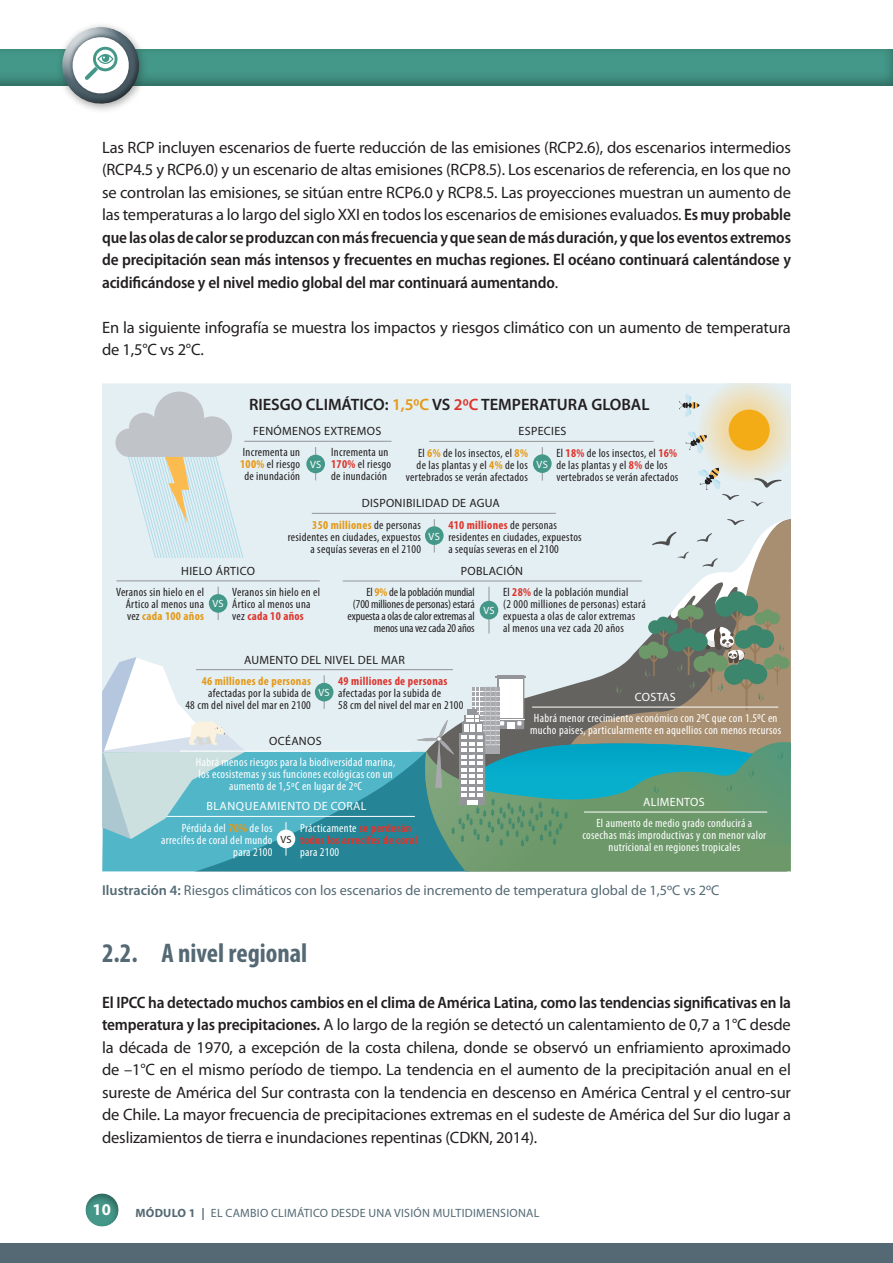
<style>
.page{position:relative;width:893px;height:1263px;background:#fff}
.page>*{position:absolute;margin:0;border:0;box-sizing:border-box;transform-origin:0 0}
.t1{font:700 condensed 27px "Myriad Pro";color:#546974}
.t2{font:16.5px/22.5px "Myriad Pro";letter-spacing:-.01em;color:#231f20;text-align:justify}
.t3{font:600 16.5px "Myriad Pro";color:#231f20}
.t4{font:700 16.5px "Myriad Pro";color:#fff}
.t5{font:14.25px "Myriad Pro";color:#546974}
.t6{font:condensed 12px/12px "Myriad Pro";letter-spacing:.025em;color:#231f20}
.t7{font:condensed 12px/12px "Myriad Pro";letter-spacing:.025em;color:#fff;text-align:center}
.t8{font:condensed 12px/12px "Myriad Pro";letter-spacing:-.01em;color:#231f20;text-align:right}
.t9{font:12px "Myriad Pro";letter-spacing:.025em;color:#231f20}
.t10{font:700 condensed 12px/12px "Myriad Pro";letter-spacing:.025em;color:#dd352d}
.t11{font:12px "Myriad Pro";letter-spacing:.02em;color:#546974}
.t12{font:700 condensed 12px "Myriad Pro";letter-spacing:.025em;color:#e59816}
.t13{font:12px "Myriad Pro";letter-spacing:.045em;color:#fff}
.t14{font:12px "Myriad Pro";letter-spacing:.025em;color:#fff}
.t15{font:10.5px "Myriad Pro";letter-spacing:.025em;color:#fff}
.t16{font:10.5px "Myriad Pro";color:#231f20}
.s1{font-weight:600;font-stretch:semi-condensed}
.s2{color:#e59816}
.s3{color:#dd352d}
.s4{font-weight:700;color:#e59816}
.s5{font-weight:700;color:#dd352d}
.s6{font-weight:400;color:#fff}
.s7{font-weight:600}
.s8{font-weight:700}
</style>
<div class="page">
<div style="left:0;top:49px;width:893px;height:39px;background:#231f20;opacity:.4"></div>
<svg style="left:46px;top:25px;width:110px;height:86px"></svg>
<div style="left:0;top:1243px;width:893px;height:20px;background:#546974"></div>
<div style="left:83px;top:1192px;width:36px;height:36px;background:#231f20;opacity:.4"></div>
<div style="left:102px;top:383px;width:689px;height:274px;background:#e4eff3"></div>
<div style="left:137px;top:519px;width:280px;height:233px;background:#e4eff3"></div>
<hr style="left:244px;top:441px;width:148px;height:1px;background:#939598">
<hr style="left:315px;top:447px;width:1px;height:33px;background:#939598">
<div style="left:306px;top:455px;width:19px;height:18px;background:#449889;border-radius:50%"></div>
<hr style="left:429px;top:441px;width:225px;height:1px;background:#939598">
<hr style="left:542px;top:447px;width:1px;height:34px;background:#939598">
<div style="left:533px;top:454px;width:19px;height:19px;background:#449889;border-radius:50%"></div>
<hr style="left:312px;top:513px;width:244px;height:1px;background:#939598">
<hr style="left:117px;top:580px;width:203px;height:1px;background:#939598">
<hr style="left:218px;top:587px;width:1px;height:33px;background:#939598">
<div style="left:209px;top:594px;width:18px;height:19px;background:#449889;border-radius:50%"></div>
<hr style="left:343px;top:581px;width:299px;height:1px;background:#939598">
<hr style="left:196px;top:669px;width:257px;height:1px;background:#939598">
<hr style="left:324px;top:675px;width:1px;height:34px;background:#939598">
<div style="left:315px;top:683px;width:18px;height:18px;background:#449889;border-radius:50%"></div>
<svg style="left:102px;top:752px;width:317px;height:119px;background:#3fa1b3"></svg>
<div style="left:603px;top:847px;width:188px;height:24px;background:#6d996a"></div>
<svg style="left:419px;top:847px;width:184px;height:24px;background:#609574"></svg>
<hr style="left:158px;top:816px;width:257px;height:1px;background:#fff">
<hr style="left:286px;top:822px;width:1px;height:34px;background:#fff">
<div style="left:277px;top:829px;width:18px;height:19px;background:#fff;border-radius:50%"></div>
<svg style="left:115px;top:392px;width:136px;height:165px;background:#d4e0e2"></svg>
<svg style="left:102px;top:657px;width:144px;height:182px"></svg>
<hr style="left:180px;top:751px;width:231px;height:1px;background:#fff">
<svg style="left:417px;top:518px;width:374px;height:329px;background:#9bb7ae"></svg>
<svg style="left:679px;top:383px;width:112px;height:123px;background:#e3dec6"></svg>
<p class="t2" style="left:102px;top:135px;width:690px">Las RCP incluyen escenarios de fuerte reducción de las emisiones (RCP2.6), dos escenarios intermedios (RCP4.5 y RCP6.0) y un escenario de altas emisiones (RCP8.5). Los escenarios de referencia, en los que no se controlan las emisiones, se sitúan entre RCP6.0 y RCP8.5. Las proyecciones muestran un aumento de las temperaturas a lo largo del siglo XXI en todos los escenarios de emisiones evaluados. <span class="s1">Es muy probable que las olas de calor se produzcan con más frecuencia y que sean de más duración, y que los eventos extremos de precipitación sean más intensos y frecuentes en muchas regiones. El océano continuará calentándose y acidificándose y el nivel medio global del mar continuará aumentando</span>.</p>
<p class="t2" style="left:102px;top:316px;width:690px">En la siguiente infografía se muestra los impactos y riesgos climático con un aumento de temperatura de 1,5°C vs 2°C.</p>
<p class="t3" style="left:249px;top:394px;width:402px">RIESGO CLIMÁTICO: <span class="s2">1,50C</span> VS <span class="s3">20C</span> TEMPERATURA GLOBAL</p>
<p class="t9" style="left:253px;top:424px;width:130px">FENÓMENOS EXTREMOS</p>
<p class="t15" style="left:310px;top:458px;width:13px">VS</p>
<p class="t9" style="left:519px;top:424px;width:49px">ESPECIES</p>
<p class="t15" style="left:537px;top:458px;width:13px">VS</p>
<p class="t6" style="left:406px;top:446px;width:124px;text-align:right">El <span class="s4">6%</span> de los insectos, el <span class="s4">8% </span>de las plantas y el <span class="s4">4%</span> de los vertebrados se verán afectados</p>
<p class="t6" style="left:556px;top:446px;width:124px">El <span class="s5">18%</span> de los insectos, el <span class="s5">16% </span>de las plantas y el <span class="s5">8%</span> de los vertebrados se verán afectados</p>
<p class="t9" style="left:362px;top:496px;width:140px">DISPONIBILIDAD DE AGUA</p>
<p class="t15" style="left:429px;top:530px;width:13px">VS</p>
<p class="t6" style="left:240px;top:446px;width:61px;text-align:center">Incrementa un<br><span class="s4">100%</span> el riesgo de inundación</p>
<p class="t6" style="left:331px;top:446px;width:61px">Incrementa un<br><span class="s5">170%</span> el riesgo de inundación</p>
<p class="t6" style="left:288px;top:518px;width:135px;text-align:right"><span class="s4">350 milliones</span> de personas residentes en ciudades, expuestos a sequías severas en el 2100</p>
<p class="t6" style="left:448px;top:518px;width:135px"><span class="s5">410 milliones</span> de personas residentes en ciudades, expuestos a sequías severas en el 2100</p>
<p class="t9" style="left:181px;top:563px;width:75px">HIELO ÁRTICO</p>
<p class="t15" style="left:213px;top:597px;width:13px">VS</p>
<p class="t9" style="left:461px;top:564px;width:64px">POBLACIÓN</p>
<p class="t15" style="left:483px;top:604px;width:13px">VS</p>
<p class="t6" style="left:126px;top:586px;width:80px;text-align:justify;text-indent:-10px">Veranos sin hielo en el Ártico al menos una vez <span class="s4">cada 100 años</span></p>
<p class="t6" style="left:232px;top:586px;width:90px">Veranos sin hielo en el<br>Ártico al menos una vez <span class="s5">cada 10 años</span></p>
<p class="t8" style="left:348px;top:586px;width:129px">El <span class="s4">9%</span>de la población mundial (700 milliones de personas) estará expuesta a olas de calor extremas al menos una vez cada 20 años</p>
<p class="t6" style="left:503px;top:586px;width:144px">El <span class="s5">28%</span> de la población mundial<br>(2 000 milliones de personas) estará expuesta a olas de calor extremas<br>al menos una vez cada 20 años</p>
<p class="t9" style="left:244px;top:652px;width:162px">AUMENTO DEL NIVEL DEL MAR</p>
<p class="t15" style="left:318px;top:686px;width:13px">VS</p>
<p class="t12" style="left:202px;top:673px;width:111px">46 milliones de personas</p>
<p class="t6" style="left:185px;top:687px;width:127px;text-align:right">afectadas por la subida de<br>48 cm del nivel del mar en 2100</p>
<p class="t10" style="left:338px;top:674px;width:111px">49 milliones de personas</p>
<p class="t6" style="left:338px;top:687px;width:127px">afectadas por la subida de<br>58 cm del nivel del mar en 2100</p>
<p class="t14" style="left:635px;top:690px;width:42px">COSTAS</p>
<p class="t7" style="left:530px;top:712px;width:253px">Habrá menor crecimiento económico con 20C que con 1.50C en mucho paises, particularmente en aquellios con menos recursos</p>
<p class="t9" style="left:269px;top:734px;width:54px">OCÉANOS</p>
<p class="t7" style="left:196px;top:756px;width:201px">Habrá menos riesgos para la biodiversidad marina, los ecosistemas y sus funciones ecológicas con un aumento de 1,5oC en lugar de 2oC</p>
<p class="t13" style="left:206px;top:799px;width:162px">BLANQUEAMIENTO DE CORAL</p>
<p class="t16" style="left:280px;top:833px;width:13px">VS</p>
<p class="t7" style="left:161px;top:821px;width:113px;text-align:right">Pérdida del <span class="s4">70%</span> de los arrecifes de coral del mundo para 2100</p>
<p class="t10" style="left:300px;top:821px;width:119px"><span class="s6">Prácticamente</span> se perderán todos los arrecifes de coral</p>
<p class="t7" style="left:300px;top:845px;width:41px">para 2100</p>
<p class="t14" style="left:643px;top:795px;width:63px">ALIMENTOS</p>
<p class="t7" style="left:582px;top:817px;width:185px">El aumento de medio grado conducirá a cosechas más improductivas y con menor valor nutricional en regiones tropicales</p>
<p class="t5" style="left:102px;top:881px;width:619px"><span class="s7">Ilustración 4:</span> Riesgos climáticos con los escenarios de incremento de temperatura global de 1,5oC vs 2oC</p>
<h1 class="t1" style="left:102px;top:936px;width:207px">2.2. A nivel regional</h1>
<p class="t2" style="left:102px;top:990px;width:690px"><span class="s1">El IPCC ha detectado muchos cambios en el clima de América Latina, como las tendencias significativas en la temperatura y las precipitaciones.</span> A lo largo de la región se detectó un calentamiento de 0,7 a 1°C desde la década de 1970, a excepción de la costa chilena, donde se observó un enfriamiento aproximado de –1°C en el mismo período de tiempo. La tendencia en el aumento de la precipitación anual en el sureste de América del Sur contrasta con la tendencia en descenso en América Central y el centro-sur de Chile. La mayor frecuencia de precipitaciones extremas en el sudeste de América del Sur dio lugar a deslizamientos de tierra e inundaciones repentinas (CDKN, 2014).</p>
<p class="t4" style="left:93px;top:1198px;width:20px">10</p>
<p class="t11" style="left:135px;top:1205px;width:406px"><span class="s8">MÓDULO 1 |</span> EL CAMBIO CLIMÁTICO DESDE UNA VISIÓN MULTIDIMENSIONAL</p>
</div>
